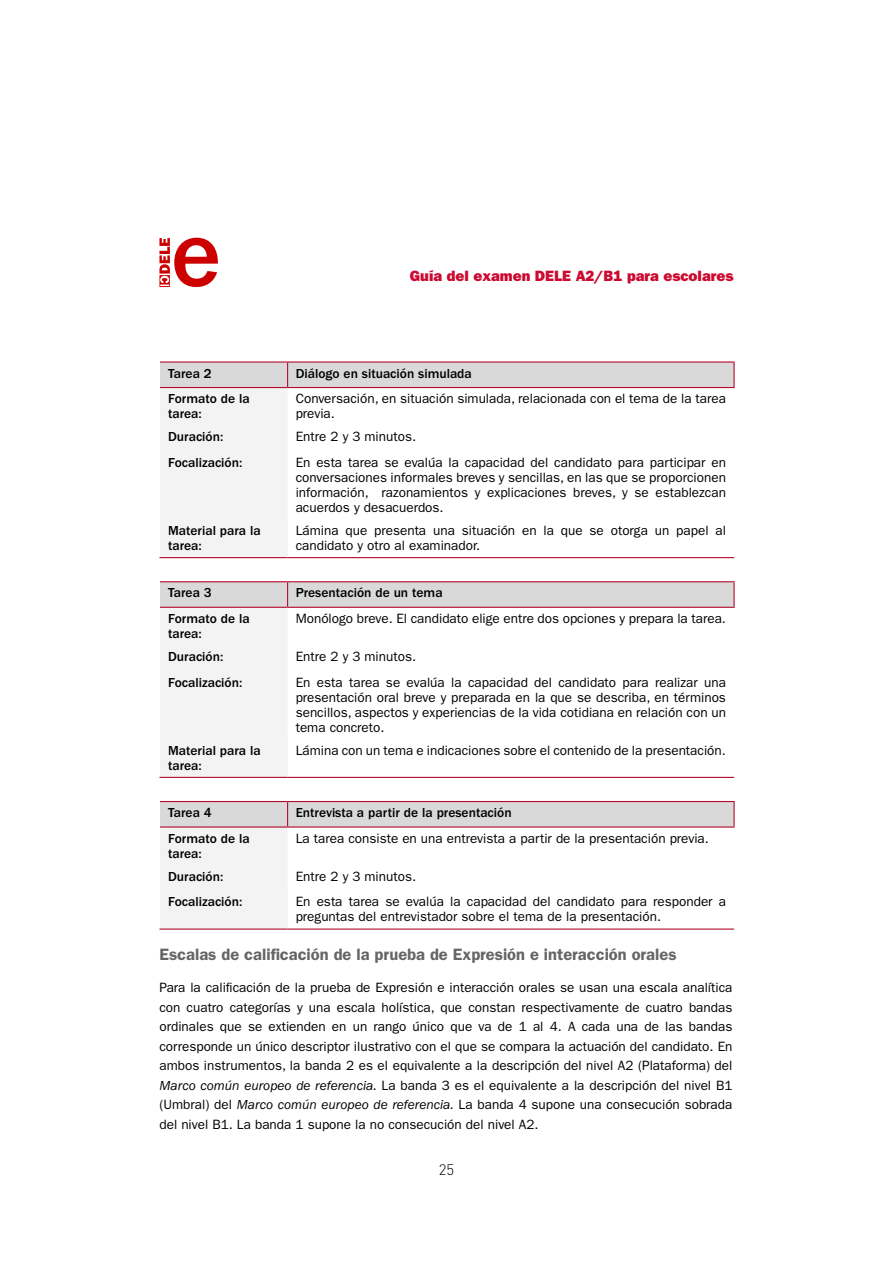
<style>
.page{position:relative;width:893px;height:1263px;background:#fff}
.page>*{position:absolute;margin:0;border:0;box-sizing:border-box;transform-origin:0 0}
.t1{font:600 16.5px "ITC Franklin Gothic Std";color:#646567}
.t2{font:15px "ITC Franklin Gothic Std Hvy";color:#cc092f}
.t3{font:300 15px "DIN Pro";color:#000}
.t4{font:13.5px/15px "ITC Franklin Gothic Std";color:#000}
.t5{font:500 13.5px/15px "ITC Franklin Gothic Std";color:#000}
.s1{font-style:italic}
</style>
<div class="page">
<svg style="left:159px;top:238px;width:59px;height:49px"></svg>
<div style="left:160px;top:519px;width:128px;height:39px;background:#f3f3f3"></div>
<hr style="left:159px;top:557px;width:129px;height:1px;background:#b50c2d">
<hr style="left:288px;top:557px;width:446px;height:1px;background:#b50c2d">
<hr style="left:160px;top:361px;width:128px;height:2px;background:#b50c2d">
<hr style="left:288px;top:361px;width:447px;height:2px;background:#b50c2d">
<svg style="left:160px;top:362px;width:574px;height:157px"></svg>
<hr style="left:733px;top:363px;width:2px;height:24px;background:#b50c2d">
<hr style="left:160px;top:387px;width:128px;height:1px;background:#b50c2d">
<hr style="left:288px;top:387px;width:447px;height:1px;background:#b50c2d">
<div style="left:160px;top:739px;width:128px;height:38px;background:#f3f3f3"></div>
<hr style="left:159px;top:777px;width:129px;height:1px;background:#b50c2d">
<hr style="left:288px;top:777px;width:446px;height:1px;background:#b50c2d">
<hr style="left:160px;top:581px;width:128px;height:1px;background:#b50c2d">
<hr style="left:288px;top:581px;width:447px;height:1px;background:#b50c2d">
<svg style="left:160px;top:582px;width:573px;height:157px"></svg>
<hr style="left:733px;top:582px;width:2px;height:25px;background:#b50c2d">
<hr style="left:160px;top:607px;width:128px;height:1px;background:#b50c2d">
<hr style="left:288px;top:607px;width:447px;height:1px;background:#b50c2d">
<div style="left:160px;top:891px;width:128px;height:38px;background:#f3f3f3"></div>
<hr style="left:159px;top:928px;width:129px;height:2px;background:#b50c2d">
<hr style="left:288px;top:928px;width:446px;height:2px;background:#b50c2d">
<hr style="left:288px;top:801px;width:447px;height:1px;background:#b50c2d">
<svg style="left:160px;top:801px;width:573px;height:90px"></svg>
<hr style="left:733px;top:802px;width:2px;height:24px;background:#b50c2d">
<hr style="left:160px;top:826px;width:128px;height:2px;background:#b50c2d">
<hr style="left:288px;top:826px;width:447px;height:2px;background:#b50c2d">
<p class="t2" style="left:410px;top:267px;width:325px">Guía del examen DELE A2/B1 para escolares</p>
<p class="t5" style="left:168px;top:366px;width:45px">Tarea 2</p>
<p class="t5" style="left:296px;top:366px;width:178px">Diálogo en situación simulada</p>
<p class="t5" style="left:168px;top:391px;width:83px">Formato de la tarea:</p>
<p class="t4" style="left:296px;top:391px;width:432px">Conversación, en situación simulada, relacionada con el tema de la tarea previa.</p>
<p class="t5" style="left:168px;top:430px;width:57px">Duración:</p>
<p class="t4" style="left:296px;top:429px;width:122px">Entre 2 y 3 minutos.</p>
<p class="t5" style="left:168px;top:455px;width:76px">Focalización:</p>
<p class="t4" style="left:296px;top:455px;width:432px;text-align:justify">En esta tarea se evalúa la capacidad del candidato para participar en conversaciones informales breves y sencillas, en las que se proporcionen información, razonamientos y explicaciones breves, y se establezcan acuerdos y desacuerdos.</p>
<p class="t5" style="left:168px;top:523px;width:94px">Material para la tarea:</p>
<p class="t4" style="left:296px;top:523px;width:432px">Lámina que presenta una situación en la que se otorga un papel al candidato y otro al examinador.</p>
<p class="t5" style="left:168px;top:586px;width:45px">Tarea 3</p>
<p class="t5" style="left:296px;top:586px;width:148px">Presentación de un tema</p>
<p class="t5" style="left:168px;top:611px;width:83px">Formato de la tarea:</p>
<p class="t4" style="left:296px;top:611px;width:432px">Monólogo breve. El candidato elige entre dos opciones y prepara la tarea.</p>
<p class="t5" style="left:168px;top:649px;width:57px">Duración:</p>
<p class="t4" style="left:296px;top:649px;width:122px">Entre 2 y 3 minutos.</p>
<p class="t5" style="left:168px;top:675px;width:76px">Focalización:</p>
<p class="t4" style="left:296px;top:675px;width:432px;text-align:justify">En esta tarea se evalúa la capacidad del candidato para realizar una presentación oral breve y preparada en la que se describa, en términos sencillos, aspectos y experiencias de la vida cotidiana en relación con un tema concreto.</p>
<p class="t5" style="left:168px;top:743px;width:94px">Material para la tarea:</p>
<p class="t4" style="left:296px;top:743px;width:432px">Lámina con un tema e indicaciones sobre el contenido de la presentación.</p>
<p class="t5" style="left:168px;top:805px;width:45px">Tarea 4</p>
<p class="t5" style="left:296px;top:805px;width:217px">Entrevista a partir de la presentación</p>
<p class="t5" style="left:168px;top:831px;width:83px">Formato de la tarea:</p>
<p class="t4" style="left:296px;top:831px;width:415px">La tarea consiste en una entrevista a partir de la presentación previa.</p>
<p class="t5" style="left:168px;top:869px;width:57px">Duración:</p>
<p class="t4" style="left:296px;top:869px;width:122px">Entre 2 y 3 minutos.</p>
<p class="t5" style="left:168px;top:895px;width:76px">Focalización:</p>
<p class="t4" style="left:296px;top:894px;width:432px">En esta tarea se evalúa la capacidad del candidato para responder a preguntas del entrevistador sobre el tema de la presentación.</p>
<p class="t1" style="left:159px;top:945px;width:519px">Escalas de calificación de la prueba de Expresión e interacción orales</p>
<p class="t4" style="left:159px;top:978px;width:575px;line-height:19.5px;text-align:justify">Para la calificación de la prueba de Expresión e interacción orales se usan una escala analítica con cuatro categorías y una escala holística, que constan respectivamente de cuatro bandas ordinales que se extienden en un rango único que va de 1 al 4. A cada una de las bandas corresponde un único descriptor ilustrativo con el que se compara la actuación del candidato. En ambos instrumentos, la banda 2 es el equivalente a la descripción del nivel A2 (Plataforma) del <span class="s1">Marco común europeo de referencia.</span> La banda 3 es el equivalente a la descripción del nivel B1 (Umbral) del <span class="s1">Marco común europeo de referencia.</span> La banda 4 supone una consecución sobrada del nivel B1. La banda 1 supone la no consecución del nivel A2.</p>
<p class="t3" style="left:439px;top:1159px;width:17px">25</p>
</div>
